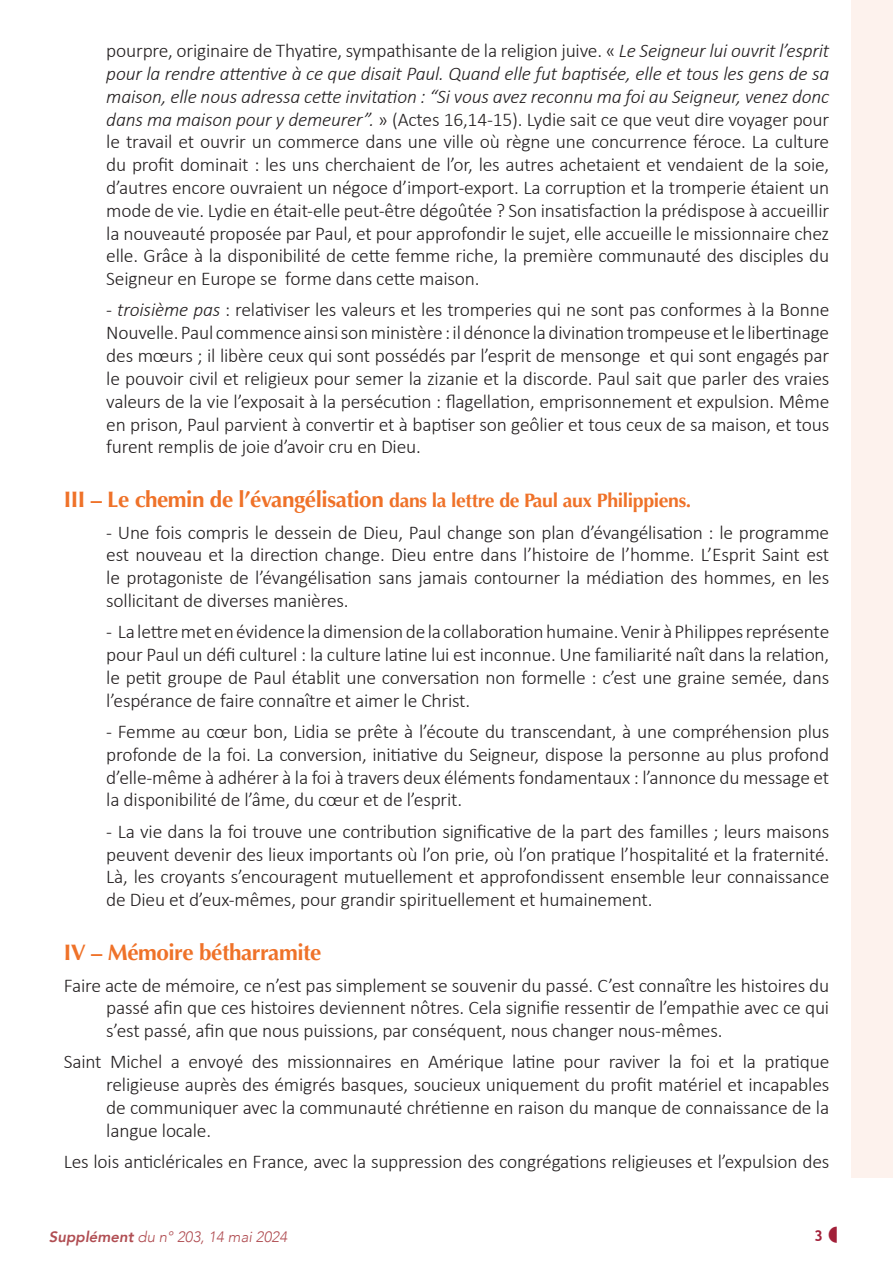
<style>
.page{position:relative;width:893px;height:1263px;background:#fff}
.page>*{position:absolute;margin:0;border:0;box-sizing:border-box;transform-origin:0 0}
.t1{font:700 22.5px "Optima";letter-spacing:-.02em;color:#ef7229}
.t2{font:300 19.5px/22.8px "Calibri";letter-spacing:-.01em;color:#231f20;text-align:justify}
.t3{font:700 19.5px "Optima";letter-spacing:-.02em;color:#ef7229}
.t4{font:italic 300 15px "Avenir";color:#b04d52}
.t5{font:700 15px "Trebuchet MS";color:#a22039}
.s1{font-style:italic}
.s2{font-size:22.5px}
.s3{font-weight:800}
</style>
<div class="page">
<div style="left:851px;top:0;width:42px;height:1178px;background:#fdf2ed"></div>
<p class="t2" style="left:106px;top:39px;width:725px">pourpre, originaire de Thyatire, sympathisante de la religion juive. « <span class="s1">Le Seigneur lui ouvrit l’esprit pour la rendre attentive à ce que disait Paul. Quand elle fut baptisée, elle et tous les gens de sa maison, elle nous adressa cette invitation : “Si vous avez reconnu ma foi au Seigneur, venez donc dans ma maison pour y demeurer”.</span> » (Actes 16,14-15). Lydie sait ce que veut dire voyager pour le travail et ouvrir un commerce dans une ville où règne une concurrence féroce. La culture du profit dominait : les uns cherchaient de l’or, les autres achetaient et vendaient de la soie, d’autres encore ouvraient un négoce d’import-export. La corruption et la tromperie étaient un mode de vie. Lydie en était-elle peut-être dégoûtée ? Son insatisfaction la prédispose à accueillir la nouveauté proposée par Paul, et pour approfondir le sujet, elle accueille le missionnaire chez elle. Grâce à la disponibilité de cette femme riche, la première communauté des disciples du Seigneur en Europe se forme dans cette maison.</p>
<p class="t2" style="left:106px;top:298px;width:725px">- <span class="s1">troisième pas</span> : relativiser les valeurs et les tromperies qui ne sont pas conformes à la Bonne Nouvelle. Paul commence ainsi son ministère : il dénonce la divination trompeuse et le libertinage des mœurs ; il libère ceux qui sont possédés par l’esprit de mensonge et qui sont engagés par le pouvoir civil et religieux pour semer la zizanie et la discorde. Paul sait que parler des vraies valeurs de la vie l’exposait à la persécution : flagellation, emprisonnement et expulsion. Même en prison, Paul parvient à convertir et à baptiser son geôlier et tous ceux de sa maison, et tous furent remplis de joie d’avoir cru en Dieu.</p>
<p class="t3" style="left:64px;top:489px;width:629px"><span class="s2">III – Le chemin de l’évangélisation</span> dans la lettre de Paul aux Philippiens.</p>
<p class="t2" style="left:106px;top:521px;width:724px">- Une fois compris le dessein de Dieu, Paul change son plan d’évangélisation : le programme est nouveau et la direction change. Dieu entre dans l’histoire de l’homme. L’Esprit Saint est le protagoniste de l’évangélisation sans jamais contourner la médiation des hommes, en les sollicitant de diverses manières.</p>
<p class="t2" style="left:106px;top:620px;width:725px">- La lettre met en évidence la dimension de la collaboration humaine. Venir à Philippes représente pour Paul un défi culturel : la culture latine lui est inconnue. Une familiarité naît dans la relation, le petit groupe de Paul établit une conversation non formelle : c’est une graine semée, dans l’espérance de faire connaître et aimer le Christ.</p>
<p class="t2" style="left:106px;top:720px;width:724px">- Femme au cœur bon, Lidia se prête à l’écoute du transcendant, à une compréhension plus profonde de la foi. La conversion, initiative du Seigneur, dispose la personne au plus profond d’elle-même à adhérer à la foi à travers deux éléments fondamentaux : l’annonce du message et la disponibilité de l’âme, du cœur et de l’esprit.</p>
<p class="t2" style="left:106px;top:820px;width:724px">- La vie dans la foi trouve une contribution significative de la part des familles ; leurs maisons peuvent devenir des lieux importants où l’on prie, où l’on pratique l’hospitalité et la fraternité.<br>Là, les croyants s’encouragent mutuellement et approfondissent ensemble leur connaissance de Dieu et d’eux-mêmes, pour grandir spirituellement et humainement.</p>
<p class="t1" style="left:64px;top:939px;width:259px">IV – Mémoire bétharramite</p>
<p class="t2" style="left:106px;top:973px;width:724px;text-indent:-43px">Faire acte de mémoire, ce n’est pas simplement se souvenir du passé. C’est connaître les histoires du passé afin que ces histoires deviennent nôtres. Cela signifie ressentir de l’empathie avec ce qui s’est passé, afin que nous puissions, par conséquent, nous changer nous-mêmes.</p>
<p class="t2" style="left:106px;top:1050px;width:724px;text-indent:-43px">Saint Michel a envoyé des missionnaires en Amérique latine pour raviver la foi et la pratique religieuse auprès des émigrés basques, soucieux uniquement du profit matériel et incapables de communiquer avec la communauté chrétienne en raison du manque de connaissance de la langue locale.</p>
<p class="t2" style="left:64px;top:1150px;width:767px">Les lois anticléricales en France, avec la suppression des congrégations religieuses et l’expulsion des</p>
<p class="t4" style="left:49px;top:1228px;width:240px"><span class="s3">Supplément</span> du n° 203, 14 mai 2024</p>
<p class="t5" style="left:814px;top:1226px;width:10px">3</p>
</div>
